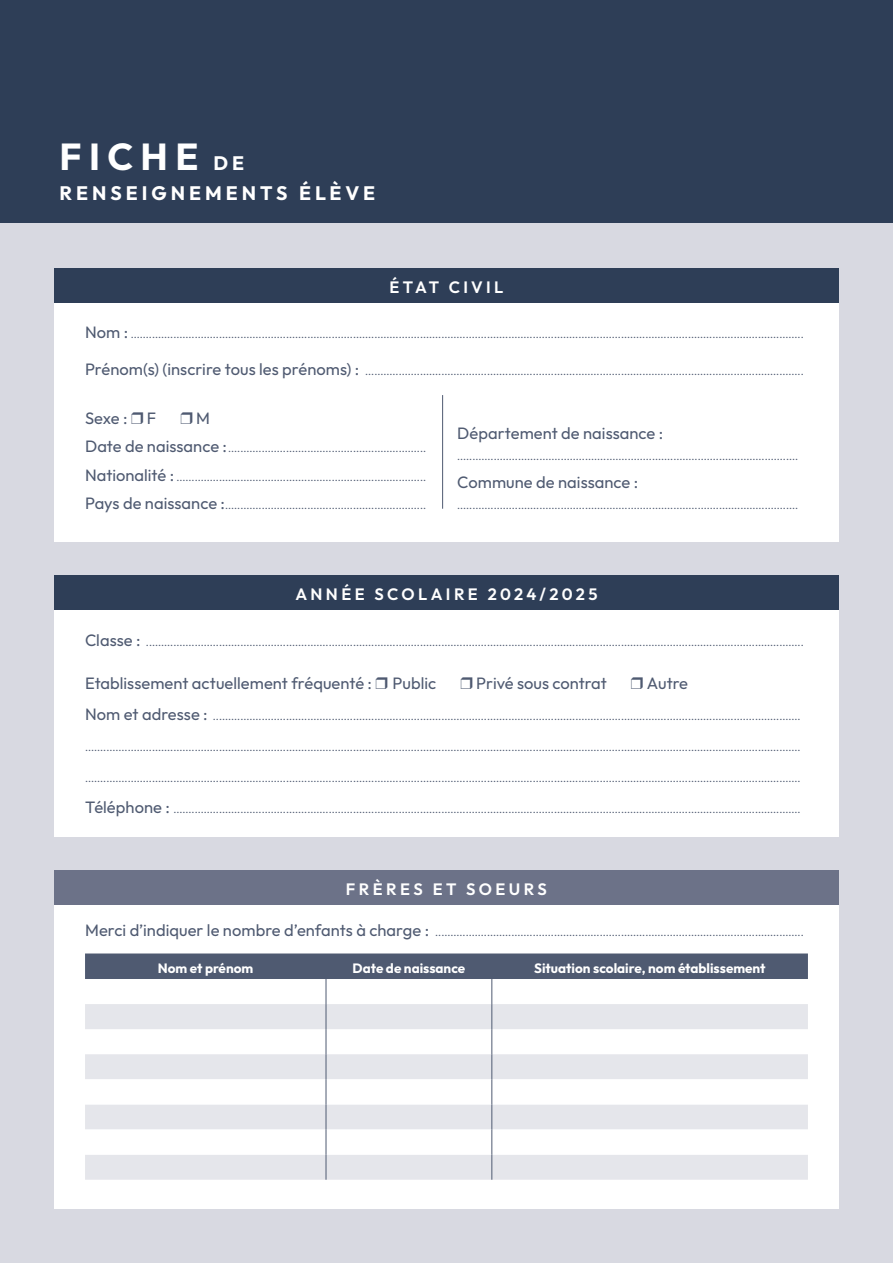
<style>
.page{position:relative;width:893px;height:1263px;background:#d8d9e1}
.page>*{position:absolute;margin:0;border:0;box-sizing:border-box;transform-origin:0 0}
.t1{font:700 37.5px "Outfit";letter-spacing:.2em;color:#fff}
.t2{font:700 19.5px "Outfit";letter-spacing:.2em;color:#fff}
.t3{font:16.5px "Outfit";color:#4f5a71}
.t4{font:600 16.5px "Outfit";letter-spacing:.205em;color:#fff}
.t5{font:700 13.5px "Outfit";color:#fff}
.t6{font:10.5px "Outfit";color:#4f5a71}
.s1{font-size:19.5px}
.s2{font-size:16.5px}
</style>
<div class="page">
<div style="left:54px;top:295px;width:785px;height:247px;background:#fff"></div>
<div style="left:54px;top:895px;width:785px;height:314px;background:#fff"></div>
<div style="left:54px;top:601px;width:785px;height:235px;background:#fff"></div>
<svg style="left:85px;top:953px;width:723px;height:227px"></svg>
<div style="left:54px;top:269px;width:785px;height:34px;background:#2e3e57"></div>
<div style="left:54px;top:871px;width:785px;height:34px;background:#6c7288"></div>
<div style="left:54px;top:576px;width:785px;height:34px;background:#2e3e57"></div>
<hr style="left:442px;top:395px;width:1px;height:114px;background:#4f5a71">
<div style="left:0;top:0;width:893px;height:222px;background:#2e3e57"></div>
<h1 class="t1" style="left:60px;top:133px;width:186px">FICHE <span class="s1">DE</span></h1>
<h2 class="t2" style="left:60px;top:180px;width:317px">RENSEIGNEMENTS ÉLÈVE</h2>
<h3 class="t4" style="left:390px;top:276px;width:115px">ÉTAT CIVIL</h3>
<p class="t6" style="left:85px;top:328px;width:720px"><span class="s2">Nom :</span> .............................................................................................................................................................................................................................</p>
<p class="t6" style="left:85px;top:365px;width:720px"><span class="s2">Prénom(s) (inscrire tous les prénoms) :</span> ................................................................................................................................................</p>
<h3 class="t3" style="left:85px;top:408px;width:73px">Sexe : F</h3>
<h3 class="t3" style="left:196px;top:408px;width:15px">M</h3>
<p class="t6" style="left:85px;top:442px;width:343px"><span class="s2">Date de naissance :</span>.................................................................</p>
<p class="t6" style="left:85px;top:471px;width:343px"><span class="s2">Nationalité :</span> ..................................................................................</p>
<p class="t6" style="left:85px;top:499px;width:343px"><span class="s2">Pays de naissance :</span>..................................................................</p>
<h3 class="t3" style="left:457px;top:423px;width:208px">Département de naissance :</h3>
<p class="t6" style="left:457px;top:449px;width:343px">................................................................................................................</p>
<h3 class="t3" style="left:457px;top:472px;width:183px">Commune de naissance :</h3>
<p class="t6" style="left:457px;top:499px;width:343px">................................................................................................................</p>
<h3 class="t4" style="left:295px;top:583px;width:304px">ANNÉE SCOLAIRE 2024/2025</h3>
<p class="t6" style="left:85px;top:635px;width:720px"><span class="s2">Classe :</span> ........................................................................................................................................................................................................................</p>
<h3 class="t3" style="left:85px;top:673px;width:353px">Etablissement actuellement fréquenté : Public</h3>
<h3 class="t3" style="left:476px;top:673px;width:132px">Privé sous contrat</h3>
<h3 class="t3" style="left:647px;top:673px;width:43px">Autre</h3>
<p class="t6" style="left:85px;top:710px;width:717px"><span class="s2">Nom et adresse :</span> .................................................................................................................................................................................................</p>
<p class="t6" style="left:85px;top:741px;width:717px">...........................................................................................................................................................................................................................................</p>
<p class="t6" style="left:85px;top:772px;width:717px">...........................................................................................................................................................................................................................................</p>
<p class="t6" style="left:85px;top:803px;width:717px"><span class="s2">Téléphone :</span> ..............................................................................................................................................................................................................</p>
<h3 class="t4" style="left:346px;top:878px;width:203px">FRÈRES ET SOEURS</h3>
<p class="t6" style="left:85px;top:926px;width:720px"><span class="s2">Merci d’indiquer le nombre d’enfants à charge :</span> .........................................................................................................................</p>
<p class="t5" style="left:158px;top:960px;width:97px">Nom et prénom</p>
<p class="t5" style="left:353px;top:960px;width:114px">Date de naissance</p>
<p class="t5" style="left:534px;top:960px;width:233px">Situation scolaire, nom établissement</p>
</div>
